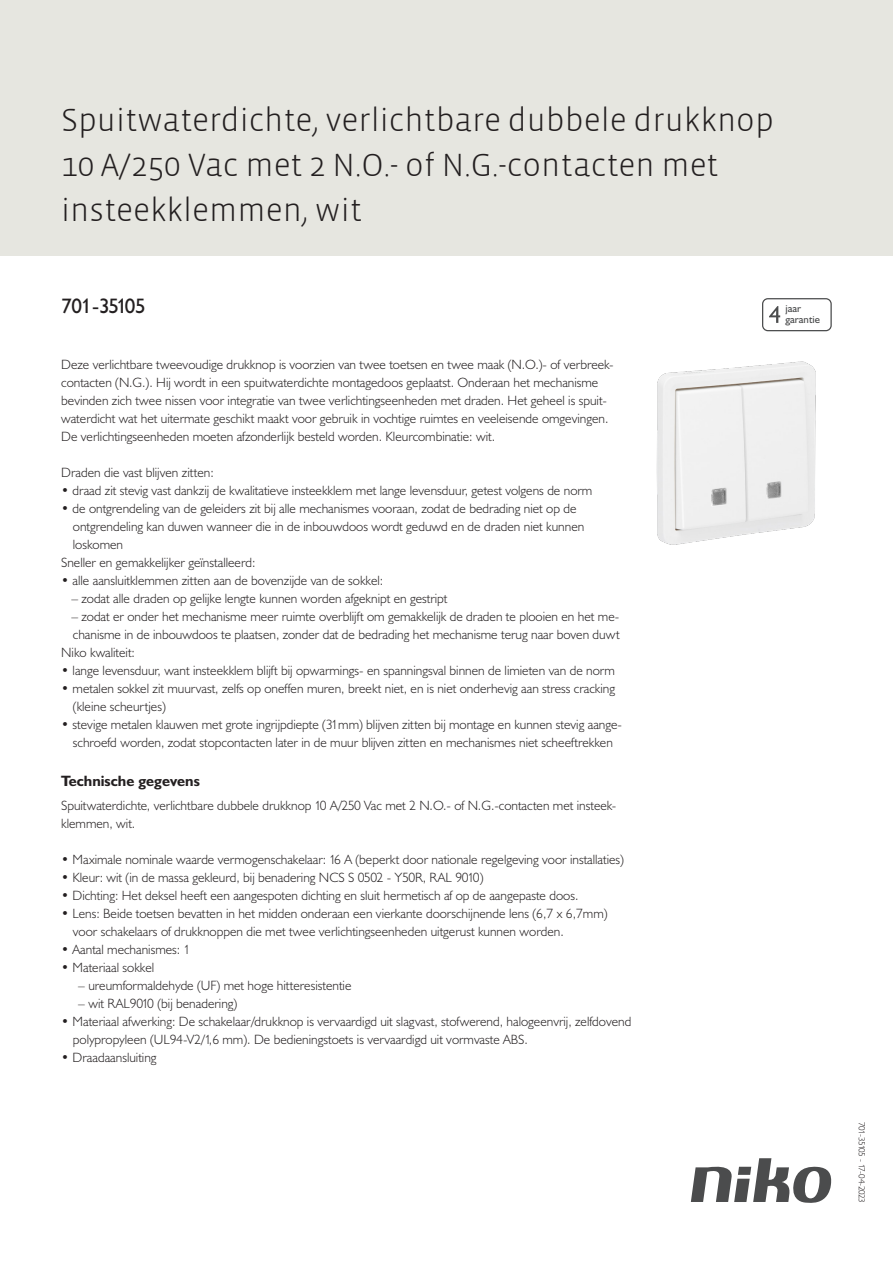
<style>
.page{position:relative;width:893px;height:1263px;background:#fff}
.page>*{position:absolute;margin:0;border:0;box-sizing:border-box;transform-origin:0 0}
.Title_datasheets{font:300 33px/45px "Vista Sans";color:#231f20}
.Article_number{font:21px "Humanist 521 BT";letter-spacing:-.05em;color:#231f20}
.Titles_parts{font:700 15px "Humanist 521 BT";color:#231f20}
.USP_Bullets{font:300 13.5px/18px "Humanist 521 BT";color:#231f20}
.Platte_tekst_CAB{font:300 13.5px/18px "Humanist 521 BT";color:#231f20}
.USP_Bullets_level_2{font:300 13.5px "Humanist 521 BT";color:#231f20}
.t1{font:10.8px/10.8px "Humanist 521 BT";color:#4b4c4d}
.Revision{font:300 9px "Humanist 521 BT";letter-spacing:-.05em;color:#231f20}
</style>
<div class="page">
<svg style="left:691px;top:1158px;width:141px;height:45px"></svg>
<div style="left:0;top:0;width:893px;height:255px;background:#e6e6e0"></div>
<svg style="left:762px;top:298px;width:70px;height:33px"></svg>
<img style="left:656px;top:361px;width:160px;height:184px">
<p class="Title_datasheets" style="left:61px;top:98px;width:714px">Spuitwaterdichte, verlichtbare dubbele drukknop<br>10 A/250 Vac met 2 N.O.- of N.G.-contacten met insteekklemmen, wit</p>
<p class="Article_number" style="left:61px;top:293px;width:86px">701-35105</p>
<p class="t1" style="left:785px;top:303px;width:36px">jaar garantie</p>
<p class="Platte_tekst_CAB" style="left:61px;top:355px;width:554px">Deze verlichtbare tweevoudige drukknop is voorzien van twee toetsen en twee maak (N.O.)- of verbreek&shy;contacten (N.G.). Hij wordt in een spuitwaterdichte montagedoos geplaatst. Onderaan het mechanisme bevinden zich twee nissen voor integratie van twee verlichtingseenheden met draden. Het geheel is spuit&shy;waterdicht wat het uitermate geschikt maakt voor gebruik in vochtige ruimtes en veeleisende omgevingen.<br>De verlichtingseenheden moeten afzonderlijk besteld worden. Kleurcombinatie: wit.</p>
<p class="USP_Bullets" style="left:61px;top:463px;width:154px">Draden die vast blijven zitten:</p>
<p class="USP_Bullets" style="left:61px;top:481px;width:533px">• draad zit stevig vast dankzij de kwalitatieve insteekklem met lange levensduur, getest volgens de norm</p>
<p class="USP_Bullets" style="left:73px;top:499px;width:513px;text-indent:-12px">• de ontgrendeling van de geleiders zit bij alle mechanismes vooraan, zodat de bedrading niet op de ontgrendeling kan duwen wanneer die in de inbouwdoos wordt geduwd en de draden niet kunnen loskomen</p>
<p class="USP_Bullets" style="left:61px;top:553px;width:196px">Sneller en gemakkelijker geïnstalleerd:</p>
<p class="USP_Bullets" style="left:61px;top:571px;width:324px">• alle aansluitklemmen zitten aan de bovenzijde van de sokkel:</p>
<p class="USP_Bullets" style="left:71px;top:589px;width:378px">– zodat alle draden op gelijke lengte kunnen worden afgeknipt en gestript</p>
<p class="USP_Bullets" style="left:71px;top:607px;width:550px">– zodat er onder het mechanisme meer ruimte overblijft om gemakkelijk de draden te plooien en het me&shy;chanisme in de inbouwdoos te plaatsen, zonder dat de bedrading het mechanisme terug naar boven duwt</p>
<p class="USP_Bullets" style="left:61px;top:643px;width:75px">Niko kwaliteit:</p>
<p class="USP_Bullets" style="left:61px;top:661px;width:555px">• lange levensduur, want insteekklem blijft bij opwarmings- en spanningsval binnen de limieten van de norm</p>
<p class="USP_Bullets" style="left:73px;top:679px;width:544px;text-indent:-12px">• metalen sokkel zit muurvast, zelfs op oneffen muren, breekt niet, en is niet onderhevig aan stress cracking (kleine scheurtjes)</p>
<p class="USP_Bullets" style="left:61px;top:715px;width:562px;text-align:center">• stevige metalen klauwen met grote ingrijpdiepte (31mm) blijven zitten bij montage en kunnen stevig aange&shy;schroefd worden, zodat stopcontacten later in de muur blijven zitten en mechanismes niet scheeftrekken</p>
<p class="Titles_parts" style="left:61px;top:771px;width:140px">Technische gegevens</p>
<p class="Platte_tekst_CAB" style="left:61px;top:796px;width:557px">Spuitwaterdichte, verlichtbare dubbele drukknop 10 A/250 Vac met 2 N.O.- of N.G.-contacten met insteek&shy;klemmen, wit.</p>
<p class="USP_Bullets" style="left:61px;top:850px;width:564px">• Maximale nominale waarde vermogenschakelaar: 16 A (beperkt door nationale regelgeving voor installaties)</p>
<p class="USP_Bullets" style="left:61px;top:868px;width:424px">• Kleur: wit (in de massa gekleurd, bij benadering NCS S 0502 - Y50R, RAL 9010)</p>
<p class="USP_Bullets" style="left:61px;top:886px;width:519px">• Dichting: Het deksel heeft een aangespoten dichting en sluit hermetisch af op de aangepaste doos.</p>
<p class="USP_Bullets" style="left:73px;top:904px;width:536px;text-indent:-12px">• Lens: Beide toetsen bevatten in het midden onderaan een vierkante doorschijnende lens (6,7 x 6,7mm) voor schakelaars of drukknoppen die met twee verlichtingseenheden uitgerust kunnen worden.</p>
<p class="USP_Bullets" style="left:61px;top:940px;width:131px">• Aantal mechanismes: 1</p>
<p class="USP_Bullets" style="left:61px;top:958px;width:95px">• Materiaal sokkel</p>
<p class="USP_Bullets_level_2" style="left:78px;top:977px;width:275px">– ureumformaldehyde (UF) met hoge hitteresistentie</p>
<p class="USP_Bullets_level_2" style="left:78px;top:995px;width:161px">– wit RAL9010 (bij benadering)</p>
<p class="USP_Bullets" style="left:73px;top:1012px;width:560px;text-indent:-12px">• Materiaal afwerking: De schakelaar/drukknop is vervaardigd uit slagvast, stofwerend, halogeenvrij, zelfdovend polypropyleen (UL94-V2/1,6 mm). De bedieningstoets is vervaardigd uit vormvaste ABS.</p>
<p class="USP_Bullets" style="left:61px;top:1048px;width:97px">• Draadaansluiting</p>
<p class="Revision" style="left:868px;top:1122px;width:83px;rotate:90deg">701-35105 - 17-04-2023</p>
</div>
